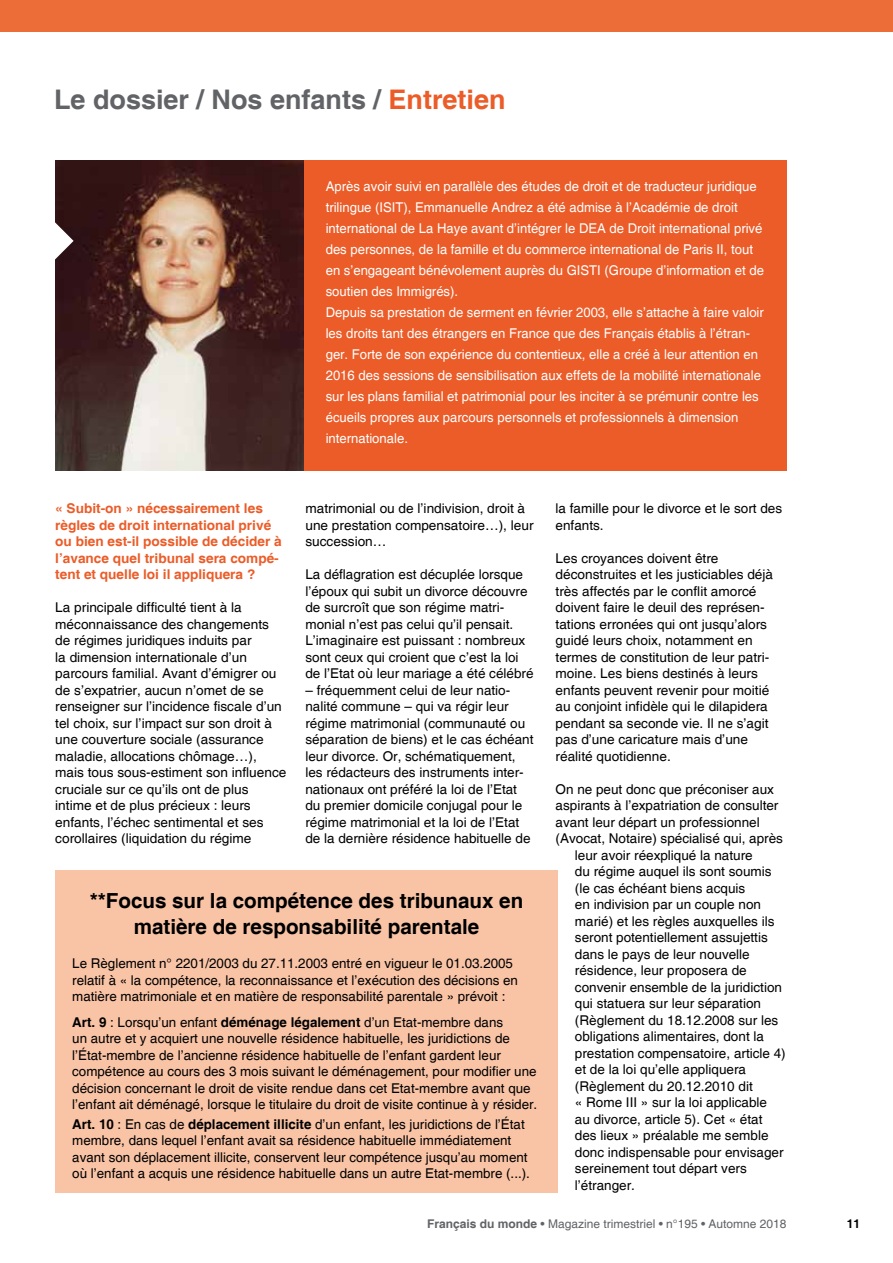
<style>
.page{position:relative;width:893px;height:1263px;background:#fff}
.page>*{position:absolute;margin:0;border:0;box-sizing:border-box;transform-origin:0 0}
.t1{font:700 27px "Helvetica";color:#616366}
.t2{font:700 20.85px/25.2px "Helvetica";color:#000;text-align:center}
.t3{font:13.5px/16.5px "Helvetica";color:#000}
.t4{font:13.5px/21px "Helvetica";color:#fff}
.t5{font:700 13.5px/16.5px "Helvetica";color:#eb5c28}
.t6{font:12px "Helvetica";color:#616366}
.t7{font:700 12px "Helvetica";color:#000}
.s1{color:#eb5c28}
.s2{font-weight:700}
</style>
<div class="page">
<div style="left:0;top:0;width:893px;height:32px;background:#ed6d38"></div>
<img style="left:55px;top:160px;width:249px;height:310px">
<div style="left:304px;top:160px;width:483px;height:310px;background:#eb5c28"></div>
<div style="left:55px;top:870px;width:503px;height:323px;background:#f9c3a5"></div>
<svg style="left:55px;top:222px;width:19px;height:38px"></svg>
<h1 class="t1" style="left:54px;top:83px;width:453px">Le dossier / Nos enfants / <span class="s1">Entretien</span></h1>
<p class="t4" style="left:326px;top:177px;width:440px">Après avoir suivi en parallèle des études de droit et de traducteur juridique trilingue (ISIT), Emmanuelle Andrez a été admise à l’Académie de droit international de La Haye avant d’intégrer le DEA de Droit international privé des personnes, de la famille et du commerce international de Paris II, tout en s’engageant bénévolement auprès du GISTI (Groupe d’information et de soutien des Immigrés).<br>Depuis sa prestation de serment en février 2003, elle s’attache à faire valoir les droits tant des étrangers en France que des Français établis à l’étran&shy;ger. Forte de son expérience du contentieux, elle a créé à leur attention en 2016 des sessions de sensibilisation aux effets de la mobilité internationale sur les plans familial et patrimonial pour les inciter à se prémunir contre les écueils propres aux parcours personnels et professionnels à dimension internationale.</p>
<p class="t5" style="left:55px;top:501px;width:228px">« Subit-on » nécessairement les règles de droit international privé ou bien est-il possible de décider à l’avance quel tribunal sera compé&shy;tent et quelle loi il appliquera ?</p>
<p class="t3" style="left:55px;top:600px;width:233px">La principale difficulté tient à la méconnaissance des changements de régimes juridiques induits par<br>la dimension internationale d’un parcours familial. Avant d’émigrer ou de s’expatrier, aucun n’omet de se renseigner sur l’incidence fiscale d’un tel choix, sur l’impact sur son droit à une couverture sociale (assurance maladie, allocations chômage…), mais tous sous-estiment son influence cruciale sur ce qu’ils ont de plus intime et de plus précieux : leurs enfants, l’échec sentimental et ses corollaires (liquidation du régime</p>
<p class="t3" style="left:305px;top:501px;width:230px">matrimonial ou de l’indivision, droit à une prestation compensatoire…), leur succession…</p>
<p class="t3" style="left:305px;top:567px;width:230px">La déflagration est décuplée lorsque l’époux qui subit un divorce découvre de surcroît que son régime matri&shy;monial n’est pas celui qu’il pensait.<br>L’imaginaire est puissant : nombreux sont ceux qui croient que c’est la loi de l’Etat où leur mariage a été célébré</p>
<p class="t3" style="left:305px;top:682px;width:230px">– fréquemment celui de leur natio&shy;nalité commune – qui va régir leur régime matrimonial (communauté ou séparation de biens) et le cas échéant leur divorce. Or, schématiquement, les rédacteurs des instruments inter&shy;nationaux ont préféré la loi de l’Etat du premier domicile conjugal pour le régime matrimonial et la loi de l’Etat de la dernière résidence habituelle de</p>
<h2 class="t2" style="left:90px;top:889px;width:435px">**Focus sur la compétence des tribunaux en matière de responsabilité parentale</h2>
<p class="t3" style="left:72px;top:955px;width:447px">Le Règlement n° 2201/2003 du 27.11.2003 entré en vigueur le 01.03.2005 relatif à « la compétence, la reconnaissance et l’exécution des décisions en matière matrimoniale et en matière de responsabilité parentale » prévoit :</p>
<p class="t3" style="left:72px;top:1014px;width:467px"><span class="s2">Art. 9</span> : Lorsqu’un enfant <span class="s2">déménage légalement</span> d’un Etat-membre dans<br>un autre et y acquiert une nouvelle résidence habituelle, les juridictions de l’État-membre de l’ancienne résidence habituelle de l’enfant gardent leur compétence au cours des 3 mois suivant le déménagement, pour modifier une décision concernant le droit de visite rendue dans cet Etat-membre avant que l’enfant ait déménagé, lorsque le titulaire du droit de visite continue à y résider.</p>
<p class="t3" style="left:72px;top:1116px;width:459px"><span class="s2">Art. 10</span> : En cas de <span class="s2">déplacement illicite</span> d’un enfant, les juridictions de l’État membre, dans lequel l’enfant avait sa résidence habituelle immédiatement avant son déplacement illicite, conservent leur compétence jusqu’au moment où l’enfant a acquis une résidence habituelle dans un autre Etat-membre (...).</p>
<p class="t3" style="left:556px;top:501px;width:228px">la famille pour le divorce et le sort des enfants.</p>
<p class="t3" style="left:556px;top:550px;width:219px">Les croyances doivent être déconstruites et les justiciables déjà très affectés par le conflit amorcé doivent faire le deuil des représen&shy;tations erronées qui ont jusqu’alors guidé leurs choix, notamment en termes de constitution de leur patri&shy;moine. Les biens destinés à leurs enfants peuvent revenir pour moitié au conjoint infidèle qui le dilapidera pendant sa seconde vie. Il ne s’agit pas d’une caricature mais d’une réalité quotidienne.</p>
<p class="t3" style="left:556px;top:781px;width:220px">On ne peut donc que préconiser aux</p>
<p class="t3" style="left:556px;top:798px;width:224px">aspirants à l’expatriation de consulter</p>
<p class="t3" style="left:556px;top:814px;width:206px">avant leur départ un professionnel</p>
<p class="t3" style="left:556px;top:831px;width:229px">(Avocat, Notaire) spécialisé qui, après</p>
<p class="t3" style="left:575px;top:847px;width:179px">leur avoir réexpliqué la nature</p>
<p class="t3" style="left:575px;top:864px;width:198px">du régime auquel ils sont soumis</p>
<p class="t3" style="left:575px;top:880px;width:172px">(le cas échéant biens acquis</p>
<p class="t3" style="left:575px;top:897px;width:188px">en indivision par un couple non</p>
<p class="t3" style="left:575px;top:913px;width:201px">marié) et les règles auxquelles ils</p>
<p class="t3" style="left:575px;top:930px;width:194px">seront potentiellement assujettis</p>
<p class="t3" style="left:575px;top:946px;width:176px">dans le pays de leur nouvelle</p>
<p class="t3" style="left:575px;top:963px;width:173px">résidence, leur proposera de</p>
<p class="t3" style="left:575px;top:979px;width:209px">convenir ensemble de la juridiction</p>
<p class="t3" style="left:575px;top:996px;width:188px">qui statuera sur leur séparation</p>
<p class="t3" style="left:575px;top:1012px;width:205px">(Règlement du 18.12.2008 sur les</p>
<p class="t3" style="left:575px;top:1029px;width:191px">obligations alimentaires, dont la</p>
<p class="t3" style="left:575px;top:1045px;width:212px">prestation compensatoire, article 4)</p>
<p class="t3" style="left:575px;top:1062px;width:173px">et de la loi qu’elle appliquera</p>
<p class="t3" style="left:575px;top:1078px;width:179px">(Règlement du 20.12.2010 dit</p>
<p class="t3" style="left:575px;top:1095px;width:194px">« Rome III » sur la loi applicable</p>
<p class="t3" style="left:575px;top:1111px;width:189px">au divorce, article 5). Cet « état</p>
<p class="t3" style="left:575px;top:1128px;width:195px">des lieux » préalable me semble</p>
<p class="t3" style="left:575px;top:1144px;width:210px">donc indispensable pour envisager</p>
<p class="t3" style="left:575px;top:1161px;width:173px">sereinement tout départ vers</p>
<p class="t3" style="left:575px;top:1177px;width:62px">l’étranger.</p>
<p class="t6" style="left:427px;top:1217px;width:361px"><span class="s2">Français du monde</span> • Magazine trimestriel • n°195 • Automne 2018</p>
<p class="t7" style="left:847px;top:1217px;width:15px">11</p>
</div>
